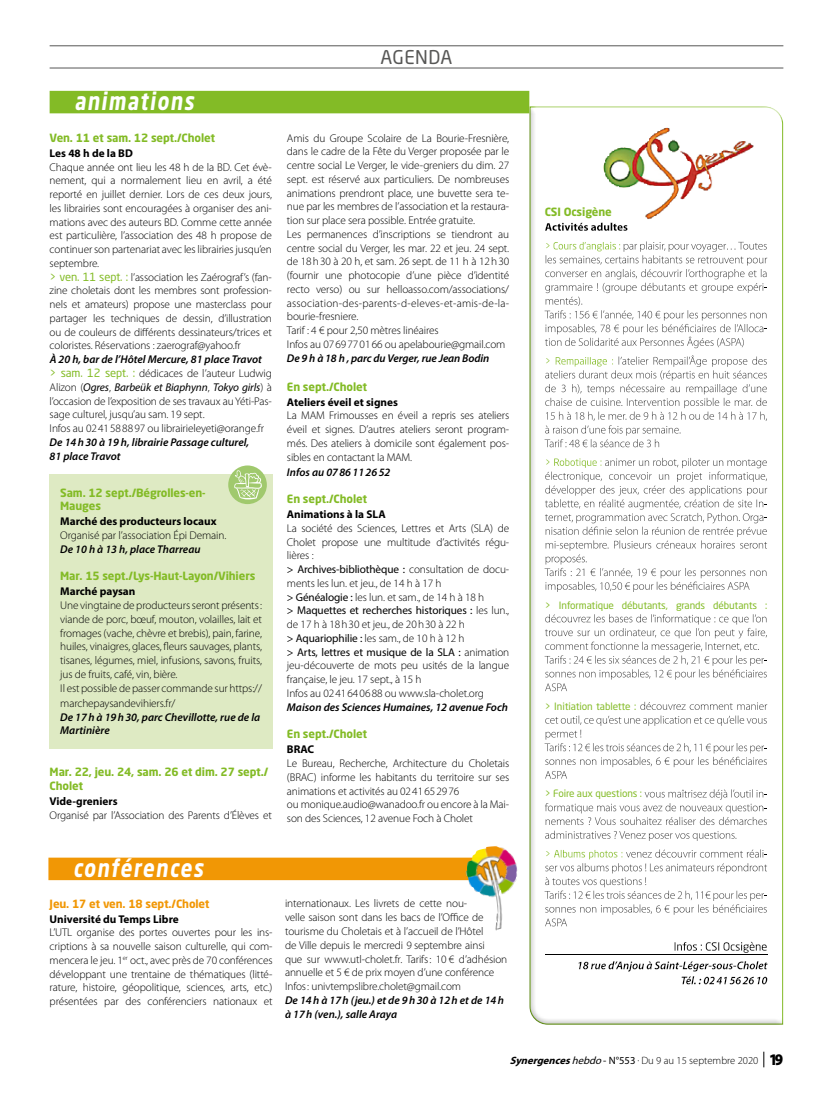
<style>
.page{position:relative;width:833px;height:1117px;background:#fff}
.page>*{position:absolute;margin:0;border:0;box-sizing:border-box;transform-origin:0 0}
.t1{font:700 24px "Neo Sans Std";color:#fff;scale:.83 1}
.t2{font:18.75px "Neo Sans Std";letter-spacing:.025em;color:#575756}
.t3{font:300 11.25px/13.8px "Myriad Pro";letter-spacing:-.01em;color:#000}
.t4{font:italic 600 11.25px/13.8px "Myriad Pro";color:#000}
.t5{font:700 11.25px/13.8px "Neo Sans Std";letter-spacing:-.01em;color:#83bb26}
.t6{font:700 11.25px "Myriad Pro";color:#000}
.t7{font:700 11.25px "Neo Sans Std";letter-spacing:-.01em;color:#f19705}
.t8{font:300 10.62px "Myriad Pro";color:#000}
.t9{font:10px "Neo Sans Std";letter-spacing:-.01em;color:#83bb26}
.s1{font-family:"Neo Sans Std";font-weight:400;color:#83bb26}
.s2{font-weight:600;font-style:italic}
.s3{font-weight:400;font-style:italic}
.s4{font-weight:400}
.s5{font-weight:700;font-style:italic}
.s6{font-weight:900;font-size:16.25px}
</style>
<div class="page">
<svg style="left:763px;top:1051px;width:1px;height:16px"></svg>
<hr style="left:50px;top:45px;width:733px;height:1px;background:#575756">
<hr style="left:50px;top:67px;width:733px;height:1px;background:#575756">
<div style="left:527px;top:104px;width:256px;height:920px;background:#000;opacity:.35"></div>
<img style="left:600px;top:128px;width:156px;height:91px">
<div style="left:50px;top:91px;width:479px;height:22px;background:#83bb26"></div>
<div style="left:48px;top:857px;width:460px;height:22px;background:#f19705"></div>
<div style="left:50px;top:474px;width:223px;height:274px;background:#deeac3"></div>
<img style="left:464px;top:846px;width:54px;height:84px">
<div style="left:228px;top:465px;width:39px;height:39px;background:#a0c96d;border-radius:50%"></div>
<svg style="left:234px;top:470px;width:29px;height:30px"></svg>
<h1 class="t1" style="left:74px;top:86px;width:150px">animations</h1>
<p class="t5" style="left:50px;top:130px;width:167px">Ven. 11 et sam. 12 sept./Cholet</p>
<p class="t6" style="left:50px;top:147px;width:85px">Les 48 h de la BD</p>
<p class="t3" style="left:50px;top:160px;width:224px">Chaque année ont lieu les 48 h de la BD. Cet évè&shy;nement, qui a normalement lieu en avril, a été reporté en juillet dernier. Lors de ces deux jours, les librairies sont encouragées à organiser des ani&shy;mations avec des auteurs BD. Comme cette année est particulière, l’association des 48 h propose de continuer son partenariat avec les librairies jusqu’en septembre.<br><span class="s1">&gt; ven. 11 sept. :</span> l’association les Zaérograf’s (fan&shy;zine choletais dont les membres sont profession&shy;nels et amateurs) propose une masterclass pour partager les techniques de dessin, d’illustration ou de couleurs de différents dessinateurs/trices et coloristes. Réservations : zaerograf@yahoo.fr</p>
<p class="t3" style="left:50px;top:353px;width:224px"><span class="s2">À 20 h, bar de l’Hôtel Mercure, 81 place Travot<br></span><span class="s1">&gt; sam. 12 sept. :</span> dédicaces de l’auteur Ludwig Alizon (<span class="s3">Ogres</span>, <span class="s3">Barbeük et Biaphynn</span>, <span class="s3">Tokyo girls</span>) à l’occasion de l’exposition de ses travaux au Yéti-Pas&shy;sage culturel, jusqu’au sam. 19 sept.<br>Infos au 0241588897 ou librairieleyeti@orange.fr</p>
<p class="t4" style="left:50px;top:435px;width:201px">De 14h30 à 19 h, librairie Passage culturel,<br>81 place Travot</p>
<p class="t5" style="left:60px;top:485px;width:147px">Sam. 12 sept./Bégrolles-en-<br>Mauges</p>
<p class="t6" style="left:60px;top:515px;width:158px">Marché des producteurs locaux</p>
<p class="t3" style="left:60px;top:528px;width:167px">Organisé par l’association Épi Demain.</p>
<p class="t4" style="left:60px;top:542px;width:142px">De 10 h à 13 h, place Tharreau</p>
<p class="t5" style="left:60px;top:569px;width:197px">Mar. 15 sept./Lys-Haut-Layon/Vihiers</p>
<p class="t6" style="left:60px;top:585px;width:77px">Marché paysan</p>
<p class="t3" style="left:60px;top:598px;width:203px">Une vingtaine de producteurs seront présents: viande de porc, bœuf, mouton, volailles, lait et fromages (vache, chèvre et brebis), pain, farine, huiles, vinaigres, glaces, fleurs sauvages, plants, tisanes, légumes, miel, infusions, savons, fruits, jus de fruits, café, vin, bière.<br>Il est possible de passer commande sur https://</p>
<p class="t3" style="left:60px;top:696px;width:117px">marchepaysandevihiers.fr/</p>
<p class="t4" style="left:60px;top:710px;width:201px">De 17h à 19h30, parc Chevillotte, rue de la<br>Martinière</p>
<p class="t5" style="left:50px;top:764px;width:220px">Mar. 22, jeu. 24, sam. 26 et dim. 27 sept./<br>Cholet</p>
<p class="t6" style="left:50px;top:794px;width:70px">Vide-greniers</p>
<p class="t3" style="left:50px;top:807px;width:224px">Organisé par l’Association des Parents d’Élèves et</p>
<h2 class="t2" style="left:380px;top:46px;width:73px">AGENDA</h2>
<p class="t3" style="left:287px;top:131px;width:224px">Amis du Groupe Scolaire de La Bourie-Fresnière, dans le cadre de la Fête du Verger proposée par le centre social Le Verger, le vide-greniers du dim. 27 sept. est réservé aux particuliers. De nombreuses animations prendront place, une buvette sera te&shy;nue par les membres de l’association et la restaura&shy;tion sur place sera possible. Entrée gratuite.<br>Les permanences d’inscriptions se tiendront au centre social du Verger, les mar. 22 et jeu. 24 sept. de 18h30 à 20 h, et sam. 26 sept. de 11 h à 12h30 (fournir une photocopie d’une pièce d’identité recto verso) ou sur helloasso.com/associations/ association-des-parents-d-eleves-et-amis-de-la&shy;bourie-fresniere.<br>Tarif : 4 € pour 2,50 mètres linéaires<br>Infos au 0769770166 ou apelabourie@gmail.com</p>
<p class="t4" style="left:287px;top:351px;width:204px">De 9 h à 18 h , parc du Verger, rue Jean Bodin</p>
<p class="t5" style="left:287px;top:379px;width:82px">En sept./Cholet</p>
<p class="t6" style="left:287px;top:395px;width:113px">Ateliers éveil et signes</p>
<p class="t3" style="left:287px;top:409px;width:224px;text-align:justify">La MAM Frimousses en éveil a repris ses ateliers éveil et signes. D’autres ateliers seront program&shy;més. Des ateliers à domicile sont également pos&shy;sibles en contactant la MAM.</p>
<p class="t4" style="left:287px;top:465px;width:105px">Infos au 0786112652</p>
<p class="t5" style="left:287px;top:491px;width:82px">En sept./Cholet</p>
<p class="t6" style="left:287px;top:508px;width:100px">Animations à la SLA</p>
<p class="t3" style="left:287px;top:521px;width:224px">La société des Sciences, Lettres et Arts (SLA) de Cholet propose une multitude d’activités régu&shy;lières :<br><span class="s4">&gt; Archives-bibliothèque :</span> consultation de docu&shy;ments les lun. et jeu., de 14 h à 17 h<br><span class="s4">&gt; Généalogie :</span> les lun. et sam., de 14 h à 18 h<br><span class="s4">&gt; Maquettes et recherches historiques :</span> les lun., de 17 h à 18h30 et jeu., de 20h30 à 22 h<br><span class="s4">&gt; Aquariophilie :</span> les sam., de 10 h à 12 h<br><span class="s4">&gt; Arts, lettres et musique de la SLA :</span> animation jeu-découverte de mots peu usités de la langue française, le jeu. 17 sept., à 15 h<br>Infos au 0241640688 ou www.sla-cholet.org</p>
<p class="t4" style="left:287px;top:700px;width:223px">Maison des Sciences Humaines, 12 avenue Foch</p>
<p class="t5" style="left:287px;top:726px;width:82px">En sept./Cholet</p>
<p class="t6" style="left:287px;top:743px;width:29px">BRAC</p>
<p class="t3" style="left:287px;top:756px;width:224px">Le Bureau, Recherche, Architecture du Choletais (BRAC) informe les habitants du territoire sur ses animations et activités au 0241652976<br>ou monique.audio@wanadoo.fr ou encore à la Mai&shy;son des Sciences, 12 avenue Foch à Cholet</p>
<p class="t5" style="left:545px;top:204px;width:69px">CSI Ocsigène</p>
<p class="t9" style="left:545px;top:598px;width:224px">&gt; Informatique débutants, grands débutants :</p>
<p class="t9" style="left:545px;top:700px;width:93px">&gt; Initiation tablette :</p>
<p class="t9" style="left:545px;top:787px;width:99px">&gt; Foire aux questions :</p>
<h1 class="t1" style="left:73px;top:852px;width:163px">conférences</h1>
<p class="t7" style="left:50px;top:896px;width:162px">Jeu. 17 et ven. 18 sept./Cholet</p>
<p class="t6" style="left:50px;top:912px;width:131px">Université du Temps Libre</p>
<p class="t3" style="left:50px;top:925px;width:224px;text-align:justify">L’UTL organise des portes ouvertes pour les ins&shy;criptions à sa nouvelle saison culturelle, qui com&shy;mencera le jeu. 1<sup>er</sup> oct., avec près de 70 conférences développant une trentaine de thématiques (litté&shy;rature, histoire, géopolitique, sciences, arts, etc.) présentées par des conférenciers nationaux et</p>
<p class="t3" style="left:285px;top:896px;width:224px">internationaux. Les livrets de cette nou-<br>velle saison sont dans les bacs de l’Office de tourisme du Choletais et à l’accueil de l’Hôtel<br>de Ville depuis le mercredi 9 septembre ainsi<br>que sur www.utl-cholet.fr. Tarifs: 10 € d’adhésion annuelle et 5 € de prix moyen d’une conférence Infos: univtempslibre.cholet@gmail.com</p>
<p class="t4" style="left:285px;top:993px;width:220px">De 14h à 17h (jeu.) et de 9h30 à 12h et de 14h à 17h (ven.), salle Araya</p>
<p class="t8" style="left:510px;top:1054px;width:275px"><span class="s5">Synergences</span><span class="s3">hebdo</span><span class="s4">- N°553 .</span> Du 9 au 15 septembre 2020 <span class="s6">19</span></p>
</div>
